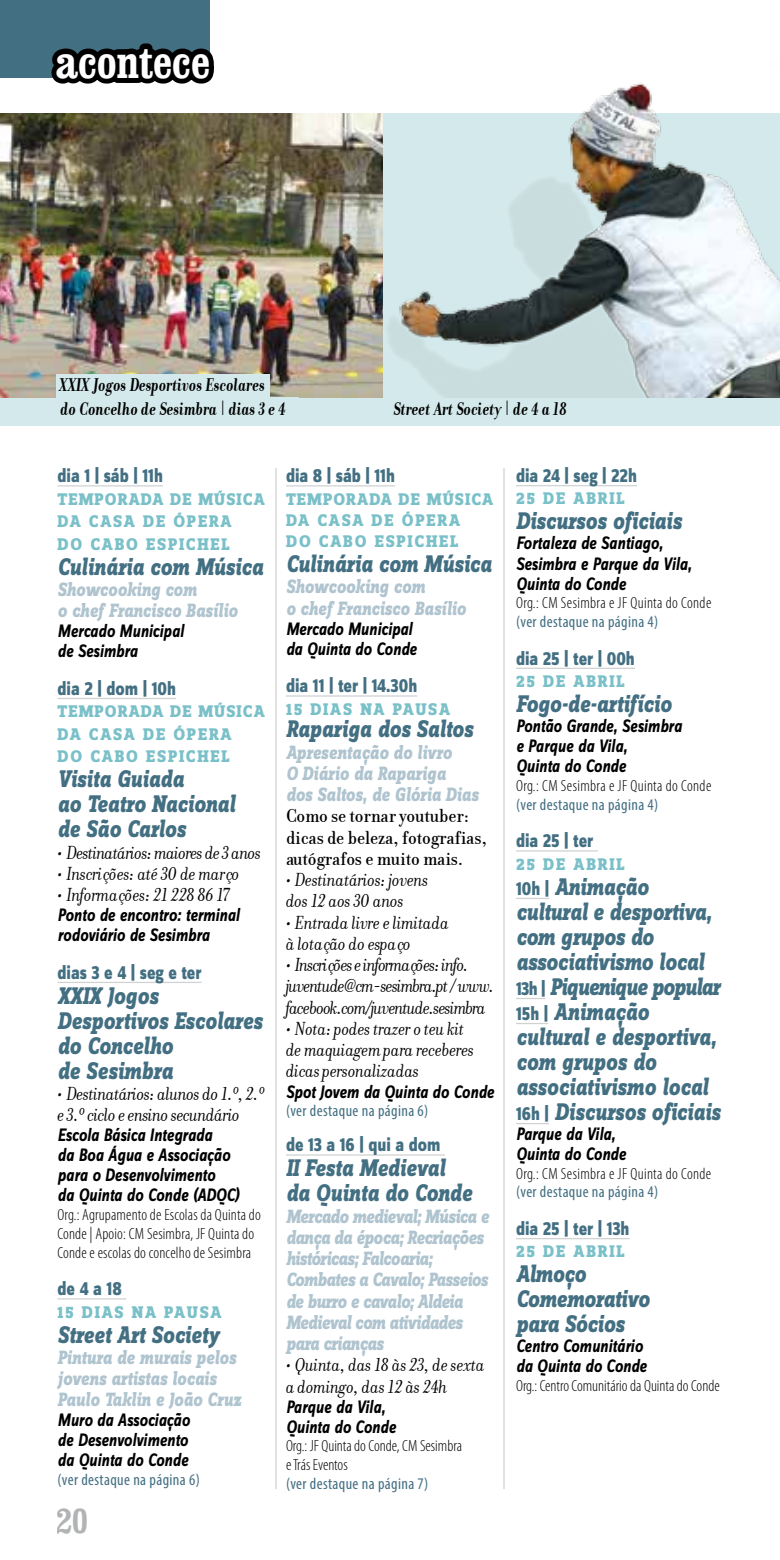
<style>
.page{position:relative;width:780px;height:1560px;background:#fff}
.page>*{position:absolute;margin:0;border:0;box-sizing:border-box;transform-origin:0 0}
.t1{font:700 condensed 45px "Clarendon";letter-spacing:-.01em;color:#fff}
.t2{font:700 condensed 35px "Clarendon";color:#b1b3b4}
.t3{font:italic 800 25px/25px "Zine Slab Dis";color:#436f82;scale:.85 1}
.t4{font:italic 20px/21.2px "Donatora";letter-spacing:-.01em;color:#000}
.t5{font:italic 800 20px/21.2px "Zine Slab Dis";color:#afc4cf;scale:.85 1}
.t6{font:italic 800 20px/21.2px "Zine Slab Dis";letter-spacing:-.03em;color:#afc4cf;scale:.85 1}
.t7{font:800 20px "Zine Sans Dis";color:#436f82;scale:.85 1}
.t8{font:italic 20px/21.2px "Donatora";letter-spacing:-.04em;color:#000}
.t9{font:italic 700 20px "Donatora";color:#000;scale:.85 1}
.t10{font:500 20px/21.2px "Donatora";letter-spacing:-.01em;color:#000}
.t11{font:italic 20px "Donatora";letter-spacing:-.03em;color:#000}
.t12{font:italic 700 18.75px/20px "Zine Sans Dis";color:#000;scale:.85 1}
.t13{font:800 17.5px/22.5px "Zine Slab Dis";letter-spacing:.1em;color:#7ac0c8}
.t14{font:300 condensed 16.25px/18.8px "Myriad Pro";letter-spacing:.01em;color:#000}
.t15{font:condensed 16.25px "Myriad Pro";letter-spacing:.025em;color:#436f82}
.s1{font-family:"Zine Sans Dis";font-style:normal;font-size:20px}
</style>
<div class="page">
<div style="left:0;top:0;width:209px;height:78px;background:#436f82"></div>
<svg style="left:51px;top:38px;width:163px;height:46px"></svg>
<hr style="left:275px;top:468px;width:1px;height:1020px;background:#d0d1d2">
<hr style="left:503px;top:468px;width:1px;height:1020px;background:#d0d1d2">
<div style="left:0;top:113px;width:780px;height:312px;background:#d4e9eb"></div>
<img style="left:0;top:114px;width:362px;height:283px">
<hr style="left:57px;top:485px;width:106px;height:1px;background:#d0d1d2">
<hr style="left:57px;top:697px;width:119px;height:2px;background:#d0d1d2">
<hr style="left:57px;top:981px;width:144px;height:1px;background:#d0d1d2">
<hr style="left:57px;top:1297px;width:69px;height:2px;background:#d0d1d2">
<hr style="left:286px;top:485px;width:109px;height:1px;background:#d0d1d2">
<hr style="left:286px;top:695px;width:131px;height:1px;background:#d0d1d2">
<hr style="left:286px;top:1154px;width:159px;height:1px;background:#d0d1d2">
<hr style="left:516px;top:485px;width:121px;height:1px;background:#d0d1d2">
<hr style="left:516px;top:667px;width:119px;height:2px;background:#d0d1d2">
<hr style="left:516px;top:850px;width:82px;height:1px;background:#d0d1d2">
<hr style="left:516px;top:897px;width:33px;height:2px;background:#d0d1d2">
<hr style="left:516px;top:997px;width:29px;height:2px;background:#d0d1d2">
<hr style="left:516px;top:1022px;width:32px;height:2px;background:#d0d1d2">
<hr style="left:516px;top:1122px;width:33px;height:2px;background:#d0d1d2">
<hr style="left:516px;top:1237px;width:113px;height:2px;background:#d0d1d2">
<div style="left:56px;top:373px;width:214px;height:24px;background:#d4e9eb"></div>
<img style="left:362px;top:82px;width:418px;height:315px">
<h1 class="t1" style="left:55px;top:35px;width:157px">acontece</h1>
<p class="t9" style="left:59px;top:373px;width:244px">XXIX Jogos Desportivos Escolares</p>
<p class="t9" style="left:61px;top:397px;width:267px">do Concelho de Sesimbra | dias 3 e 4</p>
<p class="t9" style="left:393px;top:397px;width:205px">Street Art Society | de 4 a 18</p>
<p class="t7" style="left:57px;top:465px;width:126px">dia 1 | sáb | 11h</p>
<p class="t13" style="left:57px;top:488px;width:209px">TEMPORADA DE MÚSICA<br>DA CASA DE ÓPERA<br>DO CABO ESPICHEL</p>
<h3 class="t3" style="left:57px;top:555px;width:243px">Culinária com Música</h3>
<p class="t5" style="left:57px;top:580px;width:213px">Showcooking com<br>o chef Francisco Basílio</p>
<p class="t12" style="left:57px;top:622px;width:150px">Mercado Municipal de Sesimbra</p>
<p class="t7" style="left:57px;top:677px;width:141px">dia 2 | dom | 10h</p>
<p class="t13" style="left:57px;top:701px;width:209px">TEMPORADA DE MÚSICA<br>DA CASA DE ÓPERA<br>DO CABO ESPICHEL</p>
<h3 class="t3" style="left:57px;top:768px;width:210px">Visita Guiada<br>ao Teatro Nacional de São Carlos</h3>
<p class="t11" style="left:57px;top:841px;width:205px">• Destinatários: maiores de 3 anos</p>
<p class="t4" style="left:57px;top:862px;width:183px">• Inscrições: até 30 de março</p>
<p class="t4" style="left:57px;top:884px;width:175px">• Informações: 21 228 86 17</p>
<p class="t12" style="left:57px;top:905px;width:216px">Ponto de encontro: terminal rodoviário de Sesimbra</p>
<p class="t7" style="left:57px;top:961px;width:171px">dias 3 e 4 | seg e ter</p>
<h3 class="t3" style="left:57px;top:984px;width:242px">XXIX Jogos<br>Desportivos Escolares do Concelho<br>de Sesimbra</h3>
<p class="t4" style="left:57px;top:1082px;width:209px">• Destinatários: alunos do 1.º, 2.º e 3.º ciclo e ensino secundário</p>
<p class="t12" style="left:57px;top:1125px;width:215px">Escola Básica Integrada<br>da Boa Água e Associação para o Desenvolvimento<br>da Quinta do Conde (ADQC)</p>
<p class="t14" style="left:57px;top:1205px;width:205px">Org.: Agrupamento de Escolas da Quinta do<br>Conde | Apoio: CM Sesimbra, JF Quinta do<br>Conde e escolas do concelho de Sesimbra</p>
<p class="t7" style="left:57px;top:1277px;width:77px">de 4 a 18</p>
<p class="t13" style="left:57px;top:1301px;width:166px">15 DIAS NA PAUSA</p>
<h3 class="t3" style="left:57px;top:1323px;width:192px">Street Art Society</h3>
<p class="t5" style="left:57px;top:1347px;width:217px">Pintura de murais pelos jovens artistas locais<br>Paulo Taklin e João Cruz</p>
<p class="t12" style="left:57px;top:1410px;width:157px;text-align:justify">Muro da Associação de Desenvolvimento da Quinta do Conde</p>
<p class="t15" style="left:57px;top:1469px;width:144px">(ver destaque na página 6)</p>
<h2 class="t2" style="left:57px;top:1499px;width:32px">20</h2>
<p class="t7" style="left:286px;top:465px;width:130px">dia 8 | sáb | 11h</p>
<p class="t13" style="left:286px;top:489px;width:209px;line-height:21.2px">TEMPORADA DE MÚSICA<br>DA CASA DE ÓPERA<br>DO CABO ESPICHEL</p>
<h3 class="t3" style="left:286px;top:553px;width:243px">Culinária com Música</h3>
<p class="t5" style="left:286px;top:577px;width:213px">Showcooking com<br>o chef Francisco Basílio</p>
<p class="t12" style="left:286px;top:619px;width:155px">Mercado Municipal da Quinta do Conde</p>
<p class="t7" style="left:286px;top:675px;width:156px">dia 11 | ter | 14.30h</p>
<p class="t13" style="left:286px;top:698px;width:166px">15 DIAS NA PAUSA</p>
<h3 class="t3" style="left:286px;top:718px;width:221px">Rapariga dos Saltos</h3>
<p class="t5" style="left:286px;top:742px;width:228px">Apresentação do livro<br>O Diário da Rapariga<br>dos Saltos, de Glória Dias</p>
<p class="t10" style="left:286px;top:805px;width:203px">Como se tornar youtuber: dicas de beleza, fotografias, autógrafos e muito mais.</p>
<p class="t4" style="left:286px;top:869px;width:144px">• Destinatários: jovens dos 12 aos 30 anos</p>
<p class="t4" style="left:286px;top:911px;width:165px">• Entrada livre e limitada à lotação do espaço</p>
<p class="t8" style="left:286px;top:954px;width:210px">• Inscrições e informações: info. juventude@cm-sesimbra.pt / www. facebook.com/juventude.sesimbra</p>
<p class="t4" style="left:286px;top:1017px;width:190px">• Nota: podes trazer o teu kit de maquiagem para receberes dicas personalizadas</p>
<p class="t12" style="left:286px;top:1082px;width:246px">Spot Jovem da Quinta do Conde</p>
<p class="t15" style="left:286px;top:1100px;width:144px">(ver destaque na página 6)</p>
<p class="t7" style="left:286px;top:1133px;width:183px">de 13 a 16 | qui a dom</p>
<h3 class="t3" style="left:286px;top:1156px;width:220px">II Festa Medieval da Quinta do Conde</h3>
<p class="t6" style="left:286px;top:1206px;width:240px">Mercado medieval; Música e dança da época; Recriações históricas; Falcoaria;<br>Combates a Cavalo; Passeios de burro e cavalo; Aldeia<br>Medieval com atividades para crianças</p>
<p class="t4" style="left:286px;top:1354px;width:200px">• Quinta, das 18 às 23, de sexta a domingo, das 12 às 24h</p>
<p class="t12" style="left:286px;top:1397px;width:131px">Parque da Vila,<br>Quinta do Conde</p>
<p class="t14" style="left:286px;top:1436px;width:178px">Org.: JF Quinta do Conde, CM Sesimbra e Trás Eventos</p>
<p class="t15" style="left:286px;top:1473px;width:144px">(ver destaque na página 7)</p>
<p class="t7" style="left:516px;top:464px;width:144px">dia 24 | seg | 22h</p>
<p class="t13" style="left:516px;top:488px;width:110px">25 DE ABRIL</p>
<h3 class="t3" style="left:516px;top:510px;width:196px">Discursos oficiais</h3>
<p class="t12" style="left:516px;top:534px;width:208px">Fortaleza de Santiago,<br>Sesimbra e Parque da Vila,<br>Quinta do Conde</p>
<p class="t14" style="left:516px;top:593px;width:197px">Org.: CM Sesimbra e JF Quinta do Conde</p>
<p class="t15" style="left:516px;top:611px;width:144px">(ver destaque na página 4)</p>
<p class="t7" style="left:516px;top:647px;width:141px">dia 25 | ter | 00h</p>
<p class="t13" style="left:516px;top:671px;width:110px">25 DE ABRIL</p>
<h3 class="t3" style="left:516px;top:692px;width:184px">Fogo-de-artifício</h3>
<p class="t12" style="left:516px;top:716px;width:197px">Pontão Grande, Sesimbra e Parque da Vila,<br>Quinta do Conde</p>
<p class="t14" style="left:516px;top:776px;width:197px">Org.: CM Sesimbra e JF Quinta do Conde</p>
<p class="t15" style="left:516px;top:794px;width:144px">(ver destaque na página 4)</p>
<p class="t7" style="left:516px;top:829px;width:93px">dia 25 | ter</p>
<p class="t13" style="left:516px;top:853px;width:110px">25 DE ABRIL</p>
<h3 class="t3" style="left:516px;top:875px;width:242px"><span class="s1">10h |</span> Animação cultural e desportiva, com grupos do associativismo local<br><span class="s1">13h |</span> Piquenique popular<br><span class="s1">15h |</span> Animação cultural e desportiva, com grupos do associativismo local<br><span class="s1">16h |</span> Discursos oficiais</h3>
<p class="t12" style="left:516px;top:1124px;width:131px">Parque da Vila,<br>Quinta do Conde</p>
<p class="t14" style="left:516px;top:1163px;width:197px">Org.: CM Sesimbra e JF Quinta do Conde</p>
<p class="t15" style="left:516px;top:1181px;width:144px">(ver destaque na página 4)</p>
<p class="t7" style="left:516px;top:1217px;width:135px">dia 25 | ter | 13h</p>
<p class="t13" style="left:516px;top:1241px;width:110px">25 DE ABRIL</p>
<h3 class="t3" style="left:516px;top:1262px;width:158px">Almoço<br>Comemorativo para Sócios</h3>
<p class="t12" style="left:516px;top:1336px;width:155px">Centro Comunitário da Quinta do Conde</p>
<p class="t14" style="left:516px;top:1376px;width:205px">Org.: Centro Comunitário da Quinta do Conde</p>
</div>
